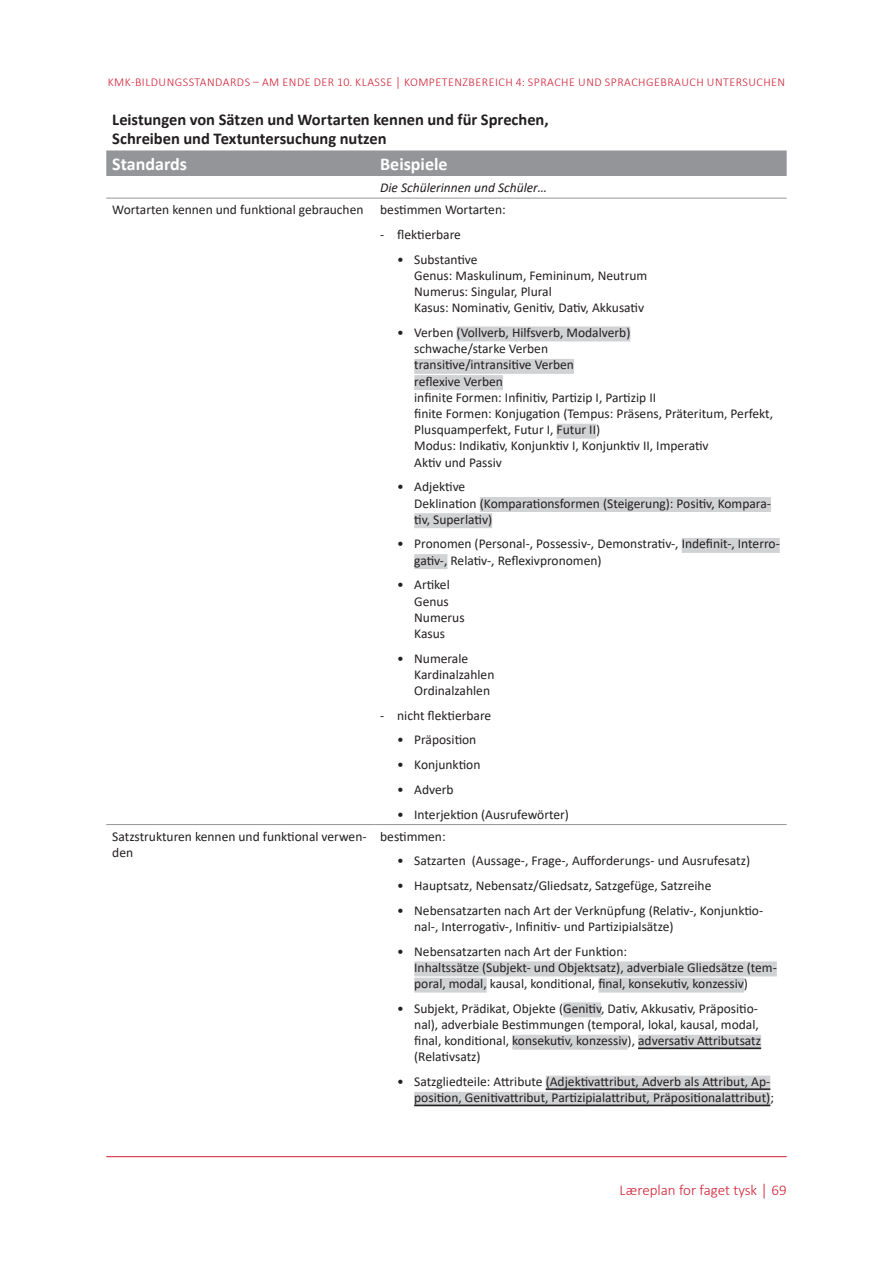
<style>
.page{position:relative;width:893px;height:1263px;background:#fff}
.page>*{position:absolute;margin:0;border:0;box-sizing:border-box;transform-origin:0 0}
.t1{font:700 18px "Calibri";color:#fff}
.t2{font:700 16.5px/19.8px "Calibri";letter-spacing:-.005em;color:#231f20}
.t3{font:300 15px "Calibri";color:#d01f34}
.t4{font:13.5px/16.2px "Calibri";color:#231f20}
.t5{font:italic 13.5px "Calibri";color:#231f20}
.t6{font:300 12px "Calibri";letter-spacing:.04em;color:#d01f34}
</style>
<div class="page">
<hr style="left:106px;top:1156px;width:681px;height:1px;background:#d01f34">
<div style="left:106px;top:150px;width:681px;height:26px;background:#939598"></div>
<hr style="left:106px;top:198px;width:268px;height:1px;background:#939598">
<hr style="left:374px;top:198px;width:413px;height:1px;background:#939598">
<hr style="left:106px;top:824px;width:268px;height:1px;background:#939598">
<hr style="left:374px;top:824px;width:413px;height:1px;background:#939598">
<div style="left:457px;top:326px;width:173px;height:15px;background:#d1d2d4"></div>
<div style="left:414px;top:359px;width:160px;height:15px;background:#d1d2d4"></div>
<div style="left:414px;top:375px;width:89px;height:15px;background:#d1d2d4"></div>
<div style="left:557px;top:424px;width:39px;height:15px;background:#d1d2d4"></div>
<div style="left:480px;top:497px;width:291px;height:15px;background:#d1d2d4"></div>
<div style="left:414px;top:513px;width:78px;height:15px;background:#d1d2d4"></div>
<div style="left:682px;top:538px;width:98px;height:15px;background:#d1d2d4"></div>
<div style="left:414px;top:554px;width:33px;height:15px;background:#d1d2d4"></div>
<div style="left:414px;top:961px;width:363px;height:15px;background:#d1d2d4"></div>
<div style="left:414px;top:978px;width:73px;height:15px;background:#d1d2d4"></div>
<div style="left:598px;top:978px;width:146px;height:15px;background:#d1d2d4"></div>
<div style="left:563px;top:1002px;width:38px;height:15px;background:#d1d2d4"></div>
<div style="left:512px;top:1035px;width:116px;height:15px;background:#d1d2d4"></div>
<div style="left:638px;top:1035px;width:123px;height:15px;background:#d1d2d4"></div>
<div style="left:546px;top:1076px;width:224px;height:15px;background:#d1d2d4"></div>
<div style="left:414px;top:1092px;width:356px;height:15px;background:#d1d2d4"></div>
<hr style="left:638px;top:1047px;width:123px;height:2px;background:#231f20">
<hr style="left:546px;top:1088px;width:224px;height:2px;background:#231f20">
<hr style="left:414px;top:1104px;width:356px;height:2px;background:#231f20">
<p class="t6" style="left:108px;top:74px;width:261px">KMK-BILDUNGSSTANDARDS – AM ENDE DER 10. KLASSE</p>
<p class="t6" style="left:395px;top:74px;width:392px">│ KOM PETENZBEREICH 4: SPRACHE UND SPRACHGEBRAUCH UNTERSUCHEN</p>
<p class="t2" style="left:112px;top:109px;width:438px">Leistungen von Sätzen und Wortarten kennen und für Sprechen,<br>Schreiben und Textuntersuchung nutzen</p>
<h1 class="t1" style="left:112px;top:151px;width:76px">Standards</h1>
<h1 class="t1" style="left:380px;top:151px;width:69px">Beispiele</h1>
<p class="t5" style="left:380px;top:178px;width:169px">Die Schülerinnen und Schüler…</p>
<p class="t4" style="left:112px;top:201px;width:395px">Wortarten kennen und funktional gebrauchen bestimmen Wortarten:</p>
<p class="t4" style="left:380px;top:226px;width:82px">- flektierbare</p>
<p class="t4" style="left:414px;top:251px;width:235px;text-indent:-17px">• Substantive<br>Genus: Maskulinum, Femininum, Neutrum<br>Numerus: Singular, Plural<br>Kasus: Nominativ, Genitiv, Dativ, Akkusativ</p>
<p class="t4" style="left:414px;top:324px;width:360px;text-indent:-17px">• Verben (Vollverb, Hilfsverb, Modalverb)<br>schwache/starke Verben<br>transitive/intransitive Verben<br>reflexive Verben<br>infinite Formen: Infinitiv, Partizip I, Partizip II<br>finite Formen: Konjugation (Tempus: Präsens, Präteritum, Perfekt, Plusquamperfekt, Futur I, Futur II)<br>Modus: Indikativ, Konjunktiv I, Konjunktiv II, Imperativ<br>Aktiv und Passiv</p>
<p class="t4" style="left:414px;top:478px;width:358px;text-indent:-17px">• Adjektive<br>Deklination (Komparationsformen (Steigerung): Positiv, Kompara&shy;tiv, Superlativ)</p>
<p class="t4" style="left:414px;top:535px;width:367px;text-indent:-17px">• Pronomen (Personal-, Possessiv-, Demonstrativ-, Indefinit-, Interro&shy;gativ-, Relativ-, Reflexivpronomen)</p>
<p class="t4" style="left:414px;top:576px;width:52px;text-indent:-17px">• Artikel<br>Genus<br>Numerus<br>Kasus</p>
<p class="t4" style="left:414px;top:650px;width:82px;text-indent:-17px">• Numerale<br>Kardinalzahlen<br>Ordinalzahlen</p>
<p class="t4" style="left:380px;top:707px;width:113px">- nicht flektierbare</p>
<p class="t4" style="left:397px;top:731px;width:81px">• Präposition</p>
<p class="t4" style="left:397px;top:756px;width:85px">• Konjunktion</p>
<p class="t4" style="left:397px;top:781px;width:58px">• Adverb</p>
<p class="t4" style="left:397px;top:806px;width:173px">• Interjektion (Ausrufewörter)</p>
<p class="t4" style="left:112px;top:828px;width:256px">Satzstrukturen kennen und funktional verwen&shy;den</p>
<p class="t4" style="left:380px;top:828px;width:67px">bestimmen:</p>
<p class="t4" style="left:397px;top:852px;width:354px">• Satzarten (Aussage-, Frage-, Aufforderungs- und Ausrufesatz)</p>
<p class="t4" style="left:397px;top:877px;width:316px">• Hauptsatz, Nebensatz/Gliedsatz, Satzgefüge, Satzreihe</p>
<p class="t4" style="left:414px;top:902px;width:350px;text-indent:-17px">• Nebensatzarten nach Art der Verknüpfung (Relativ-, Konjunktio&shy;nal-, Interrogativ-, Infinitiv- und Partizipialsätze)</p>
<p class="t4" style="left:414px;top:943px;width:364px;text-indent:-17px">• Nebensatzarten nach Art der Funktion:<br>Inhaltssätze (Subjekt- und Objektsatz), adverbiale Gliedsätze (tem&shy;poral, modal, kausal, konditional, final, konsekutiv, konzessiv)</p>
<p class="t4" style="left:414px;top:1000px;width:348px;text-indent:-17px">• Subjekt, Prädikat, Objekte (Genitiv, Dativ, Akkusativ, Präpositio&shy;nal), adverbiale Bestimmungen (temporal, lokal, kausal, modal, final, konditional, konsekutiv, konzessiv), adversativ Attributsatz (Relativsatz)</p>
<p class="t4" style="left:397px;top:1073px;width:378px;text-align:right">• Satzgliedteile: Attribute (Adjektivattribut, Adverb als Attribut, Ap&shy;position, Genitivattribut, Partizipialattribut, Präpositionalattribut);</p>
<p class="t3" style="left:619px;top:1181px;width:169px">LÆREPLAN FOR FAGET TYSK │ 69</p>
</div>
